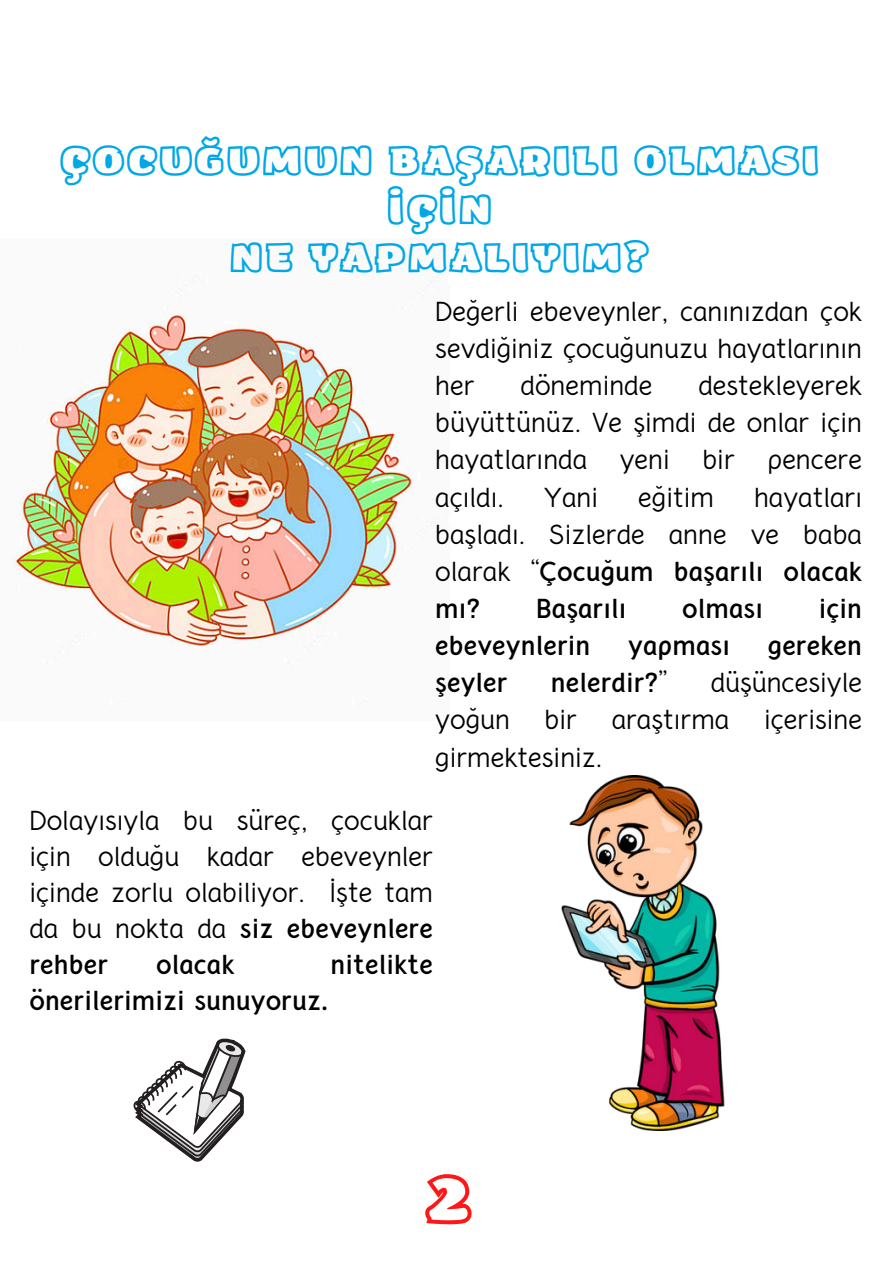
<style>
.page{position:relative;width:894px;height:1264px;background:#fff}
.page>*{position:absolute;margin:0;border:0;box-sizing:border-box;transform-origin:0 0}
.t1{font:58.2px "ZT Arturo Heavyoutline";color:#ff1616}
.t2{font:34.8px/48.3px "ZT Arturo Heavyoutline";letter-spacing:.14em;color:#01a7e6;text-align:center}
.t3{font:24px/37.2px "Crusoe Text";color:#000;text-align:justify}
.t4{font:700 24px "Crusoe Text";color:#000}
.s1{font-weight:700}
.s2{font-weight:400}
</style>
<div class="page">
<img style="left:12px;top:286px;width:417px;height:360px">
<img style="left:561px;top:775px;width:164px;height:355px">
<svg style="left:133px;top:1038px;width:113px;height:124px"></svg>
<h2 class="t2" style="left:62px;top:137px;width:757px">ÇOCUĞUMUN BAŞARILI OLMASI<br>İÇİN<br>NE YAPMALIYIM?</h2>
<p class="t3" style="left:435px;top:292px;width:428px">Değerli ebeveynler, canınızdan çok sevdiğiniz çocuğunuzu hayatlarının her</p>
<p class="t3" style="left:520px;top:367px;width:133px">döneminde</p>
<p class="t3" style="left:435px;top:367px;width:428px;text-indent:263px">destekleyerek büyüttünüz. Ve şimdi de onlar için hayatlarında</p>
<p class="t3" style="left:619px;top:441px;width:52px">yeni</p>
<p class="t3" style="left:702px;top:441px;width:34px">bir</p>
<p class="t3" style="left:767px;top:441px;width:96px">pencere</p>
<p class="t3" style="left:435px;top:478px;width:70px">açıldı.</p>
<p class="t3" style="left:543px;top:478px;width:56px">Yani</p>
<p class="t3" style="left:638px;top:478px;width:77px">eğitim</p>
<p class="t3" style="left:435px;top:478px;width:428px;text-indent:318px">hayatları başladı. Sizlerde anne ve baba olarak “<span class="s1">Çocuğum başarılı olacak mı?</span></p>
<p class="t4" style="left:536px;top:594px;width:92px">Başarılı</p>
<p class="t4" style="left:682px;top:594px;width:82px">olması</p>
<p class="t4" style="left:818px;top:594px;width:45px">için</p>
<p class="t4" style="left:435px;top:631px;width:157px">ebeveynlerin</p>
<p class="t4" style="left:628px;top:631px;width:103px">yapması</p>
<p class="t4" style="left:767px;top:631px;width:96px">gereken</p>
<p class="t4" style="left:435px;top:668px;width:74px">şeyler</p>
<p class="t4" style="left:550px;top:668px;width:118px">nelerdir?<span class="s2">”</span></p>
<p class="t3" style="left:710px;top:664px;width:153px">düşüncesiyle</p>
<p class="t3" style="left:435px;top:701px;width:76px">yoğun</p>
<p class="t3" style="left:544px;top:701px;width:34px">bir</p>
<p class="t3" style="left:611px;top:701px;width:119px">araştırma</p>
<p class="t3" style="left:763px;top:701px;width:99px">içerisine</p>
<p class="t3" style="left:435px;top:738px;width:168px">girmektesiniz.</p>
<p class="t3" style="left:29px;top:802px;width:405px;line-height:36px">Dolayısıyla bu süreç, çocuklar için olduğu kadar ebeveynler içinde zorlu olabiliyor. İşte tam da bu nokta da <span class="s1">siz ebeveynlere rehber</span></p>
<p class="t4" style="left:156px;top:949px;width:80px">olacak</p>
<p class="t4" style="left:330px;top:949px;width:104px">nitelikte</p>
<p class="t4" style="left:29px;top:985px;width:300px">önerilerimizi sunuyoruz.</p>
<h1 class="t1" style="left:430px;top:1165px;width:40px">2</h1>
</div>
